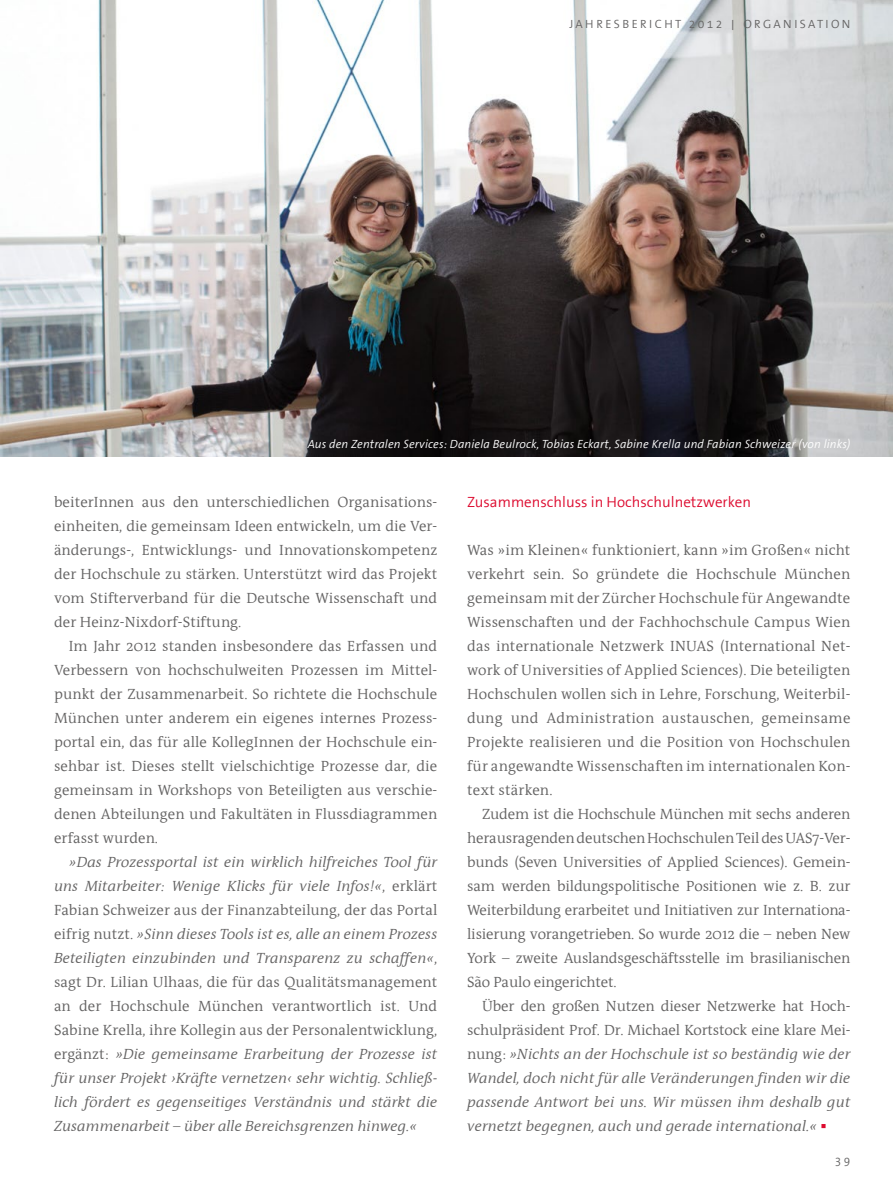
<style>
.page{position:relative;width:893px;height:1191px;background:#fff}
.page>*{position:absolute;margin:0;border:0;box-sizing:border-box;transform-origin:0 0}
.t1{font:15px/24px "FHM Antiqua";letter-spacing:.005em;color:#646363;text-align:justify}
.t2{font:italic 15px/24px "FHM Antiqua";letter-spacing:.005em;color:#646363;text-align:justify}
.t3{font:15px "FHM The Sans";color:#dd0b2f}
.t4{font:italic 12px "FHM The Sans";letter-spacing:.01em;color:#fff}
.t5{font:12px "FHM The Sans";letter-spacing:.2em;color:#646363}
.s1{font-family:"Franklin Gothic"}
.s2{font-style:normal}
.s3{font-family:"Arial";font-style:normal;font-size:18px;color:#dd0b2f}
</style>
<div class="page">
<img style="left:0;top:0;width:893px;height:457px">
<p class="t5" style="left:570px;top:17px;width:282px">JAHRESBERICHT 2012 <span class="s1">|</span> ORGANISATION</p>
<p class="t4" style="left:308px;top:438px;width:544px">Aus den Zentralen Services: Daniela Beulrock, Tobias Eckart, Sabine Krella und Fabian Schweizer (von links)</p>
<p class="t1" style="left:54px;top:490px;width:385px">beiterInnen aus den unterschiedlichen Organisations&shy;einheiten, die gemeinsam Ideen entwickeln, um die Ver&shy;änderungs-, Entwicklungs- und Innovationskompetenz der Hochschule zu stärken. Unterstützt wird das Projekt vom Stifterverband für die Deutsche Wissenschaft und der Heinz-Nixdorf-Stiftung.</p>
<p class="t1" style="left:54px;top:634px;width:385px;text-indent:15px">Im Jahr 2012 standen insbesondere das Erfassen und Verbessern von hochschulweiten Prozessen im Mittel&shy;punkt der Zusammenarbeit. So richtete die Hochschule München unter anderem ein eigenes internes Prozess&shy;portal ein, das für alle KollegInnen der Hochschule ein&shy;sehbar ist. Dieses stellt vielschichtige Prozesse dar, die gemeinsam in Workshops von Beteiligten aus verschie&shy;denen Abteilungen und Fakultäten in Flussdiagrammen erfasst wurden.</p>
<p class="t2" style="left:54px;top:850px;width:385px;text-indent:15px">»Das Prozessportal ist ein wirklich hilfreiches Tool für uns Mitarbeiter: Wenige Klicks für viele Infos!«<span class="s2">, erklärt Fabian Schweizer aus der Finanzabteilung, der das Portal eifrig nutzt.</span> »Sinn dieses Tools ist es, alle an einem Prozess Beteiligten einzubinden und Transparenz zu schaffen«<span class="s2">, sagt Dr. Lilian Ulhaas, die für das Qualitätsmanagement an der Hochschule München verantwortlich ist. Und Sabine Krella, ihre Kollegin aus der Personalentwicklung, ergänzt:</span> »Die gemeinsame Erarbeitung der Prozesse ist für unser Projekt ›Kräfte vernetzen‹ sehr wichtig. Schließ&shy;lich fördert es gegenseitiges Verständnis und stärkt die Zusammenarbeit – über alle Bereichsgrenzen hinweg.«</p>
<p class="t3" style="left:467px;top:494px;width:285px">Zusammenschluss in Hochschulnetzwerken</p>
<p class="t1" style="left:467px;top:538px;width:385px">Was »im Kleinen« funktioniert, kann »im Großen« nicht verkehrt sein. So gründete die Hochschule München gemeinsam mit der Zürcher Hochschule für Angewandte Wissenschaften und der Fachhochschule Campus Wien das internationale Netzwerk INUAS (International Net&shy;work of Universities of Applied Sciences). Die beteiligten Hochschulen wollen sich in Lehre, Forschung, Weiterbil&shy;dung und Administration austauschen, gemeinsame Projekte realisieren und die Position von Hochschulen für angewandte Wissenschaften im internationalen Kon&shy;text stärken.</p>
<p class="t1" style="left:467px;top:802px;width:385px;text-indent:15px">Zudem ist die Hochschule München mit sechs anderen herausragenden deutschen Hochschulen Teil des UAS7-Ver&shy;bunds (Seven Universities of Applied Sciences). Gemein&shy;sam werden bildungspolitische Positionen wie z. B. zur Weiterbildung erarbeitet und Initiativen zur Internationa&shy;lisierung vorangetrieben. So wurde 2012 die – neben New York – zweite Auslandsgeschäftsstelle im brasilianischen São Paulo eingerichtet.</p>
<p class="t2" style="left:467px;top:994px;width:385px;text-indent:15px"><span class="s2">Über den großen Nutzen dieser Netzwerke hat Hoch&shy;schulpräsident Prof. Dr. Michael Kortstock eine klare Mei&shy;nung:</span> »Nichts an der Hochschule ist so beständig wie der Wandel, doch nicht für alle Veränderungen finden wir die passende Antwort bei uns. Wir müssen ihm deshalb gut vernetzt begegnen, auch und gerade international.« <span class="s3">▪</span></p>
<p class="t5" style="left:835px;top:1155px;width:17px">39</p>
</div>
